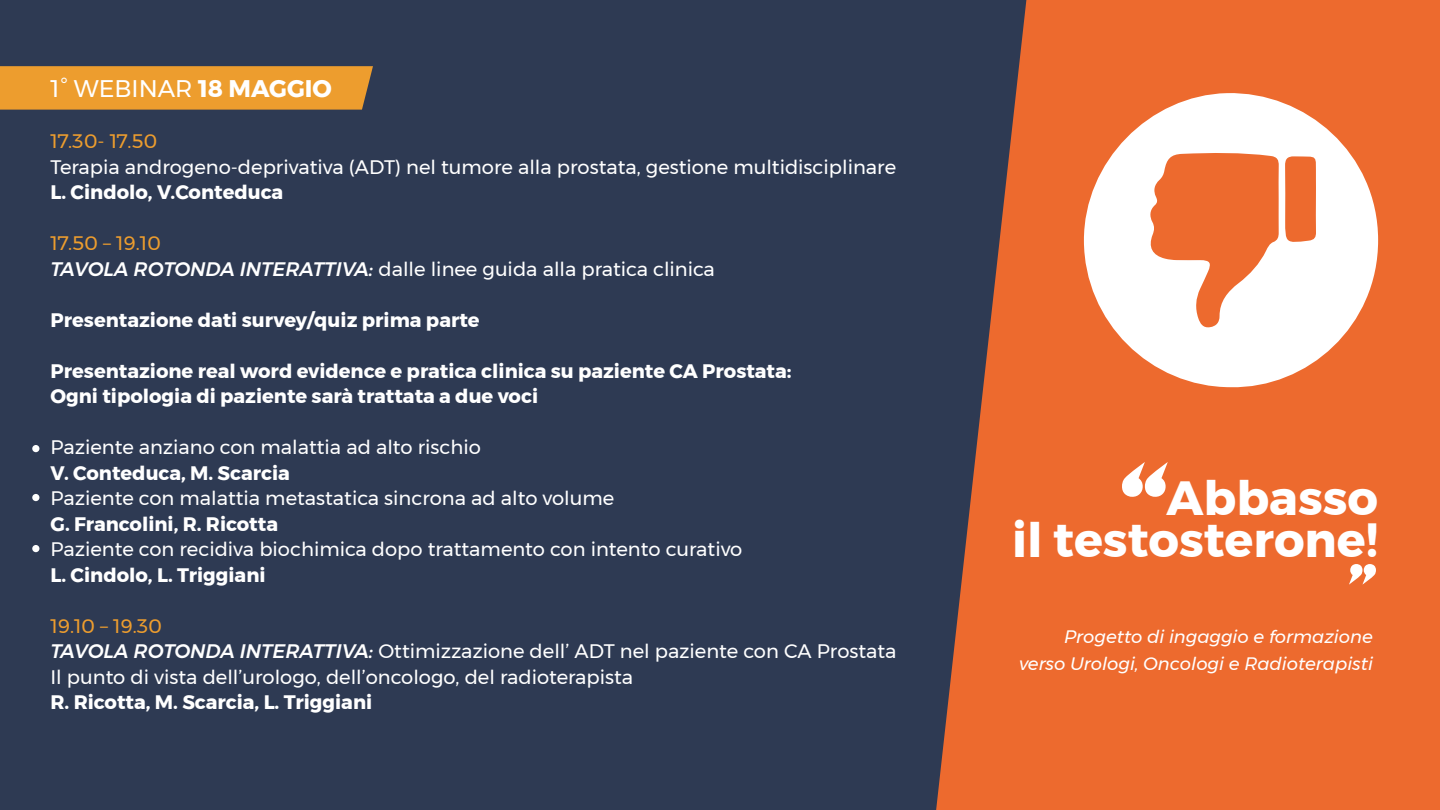
<style>
.page{position:relative;width:1440px;height:810px;background:#fff}
.page>*{position:absolute;margin:0;border:0;box-sizing:border-box;transform-origin:0 0}
.t1{font:700 47.92px/43px "Montserrat";color:#fff;text-align:right}
.t2{font:24px "Montserrat";color:#fff}
.t3{font:19.5px/25.5px "Montserrat";color:#fff}
.t4{font:700 19.5px/25.5px "Montserrat";color:#fff}
.t5{font:19.5px "Montserrat";color:#ed9d2e}
.t6{font:italic 18px/26.8px "Montserrat";color:#fff;text-align:right}
.s1{font-weight:700}
.s2{color:#ed9d2e}
.s3{font-weight:500;font-style:italic}
</style>
<div class="page">
<div style="left:0;top:0;width:1059px;height:810px;background:#2e3a53"></div>
<div style="left:0;top:66px;width:373px;height:44px;background:#ed9d2e"></div>
<svg style="left:936px;top:0;width:504px;height:810px;background:#d76432"></svg>
<svg style="left:1084px;top:91px;width:294px;height:298px"></svg>
<svg style="left:1349px;top:564px;width:27px;height:21px"></svg>
<svg style="left:1122px;top:462px;width:46px;height:35px"></svg>
<div style="left:32px;top:445px;width:7px;height:7px;background:#fff;border-radius:50%"></div>
<div style="left:32px;top:494px;width:7px;height:7px;background:#fff;border-radius:50%"></div>
<div style="left:32px;top:545px;width:7px;height:7px;background:#fff;border-radius:50%"></div>
<p class="t2" style="left:51px;top:70px;width:283px">1° WEBINAR <span class="s1">18 MAGGIO</span></p>
<p class="t5" style="left:51px;top:126px;width:108px">17.30- 17.50</p>
<p class="t3" style="left:51px;top:154px;width:847px">Terapia androgeno-deprivativa (ADT) nel tumore alla prostata, gestione multidisciplinare</p>
<p class="t4" style="left:51px;top:179px;width:234px">L. Cindolo, V.Conteduca</p>
<p class="t3" style="left:51px;top:230px;width:666px"><span class="s2">17.50 – 19.10<br></span><span class="s3">TAVOLA ROTONDA INTERATTIVA:</span> dalle linee guida alla pratica clinica</p>
<p class="t4" style="left:51px;top:307px;width:431px">Presentazione dati survey/quiz prima parte</p>
<p class="t4" style="left:51px;top:358px;width:743px">Presentazione real word evidence e pratica clinica su paziente CA Prostata:<br>Ogni tipologia di paziente sarà trattata a due voci</p>
<p class="t3" style="left:51px;top:434px;width:432px">Paziente anziano con malattia ad alto rischio</p>
<p class="t4" style="left:51px;top:460px;width:241px">V. Conteduca, M. Scarcia</p>
<p class="t3" style="left:51px;top:485px;width:565px">Paziente con malattia metastatica sincrona ad alto volume</p>
<p class="t4" style="left:51px;top:511px;width:229px">G. Francolini, R. Ricotta</p>
<p class="t3" style="left:51px;top:536px;width:693px">Paziente con recidiva biochimica dopo trattamento con intento curativo</p>
<p class="t4" style="left:51px;top:562px;width:217px">L. Cindolo, L. Triggiani</p>
<p class="t3" style="left:51px;top:613px;width:848px"><span class="s2">19.10 – 19.30<br></span><span class="s3">TAVOLA ROTONDA INTERATTIVA:</span> Ottimizzazione dell’ ADT nel paziente con CA Prostata<br>Il punto di vista dell’urologo, dell’oncologo, del radioterapista</p>
<p class="t4" style="left:51px;top:690px;width:323px">R. Ricotta, M. Scarcia, L. Triggiani</p>
<h1 class="t1" style="left:1012px;top:476px;width:367px">Abbasso<br>il testosterone!</h1>
<p class="t6" style="left:1019px;top:623px;width:355px">Progetto di ingaggio e formazione verso Urologi, Oncologi e Radioterapisti</p>
</div>
